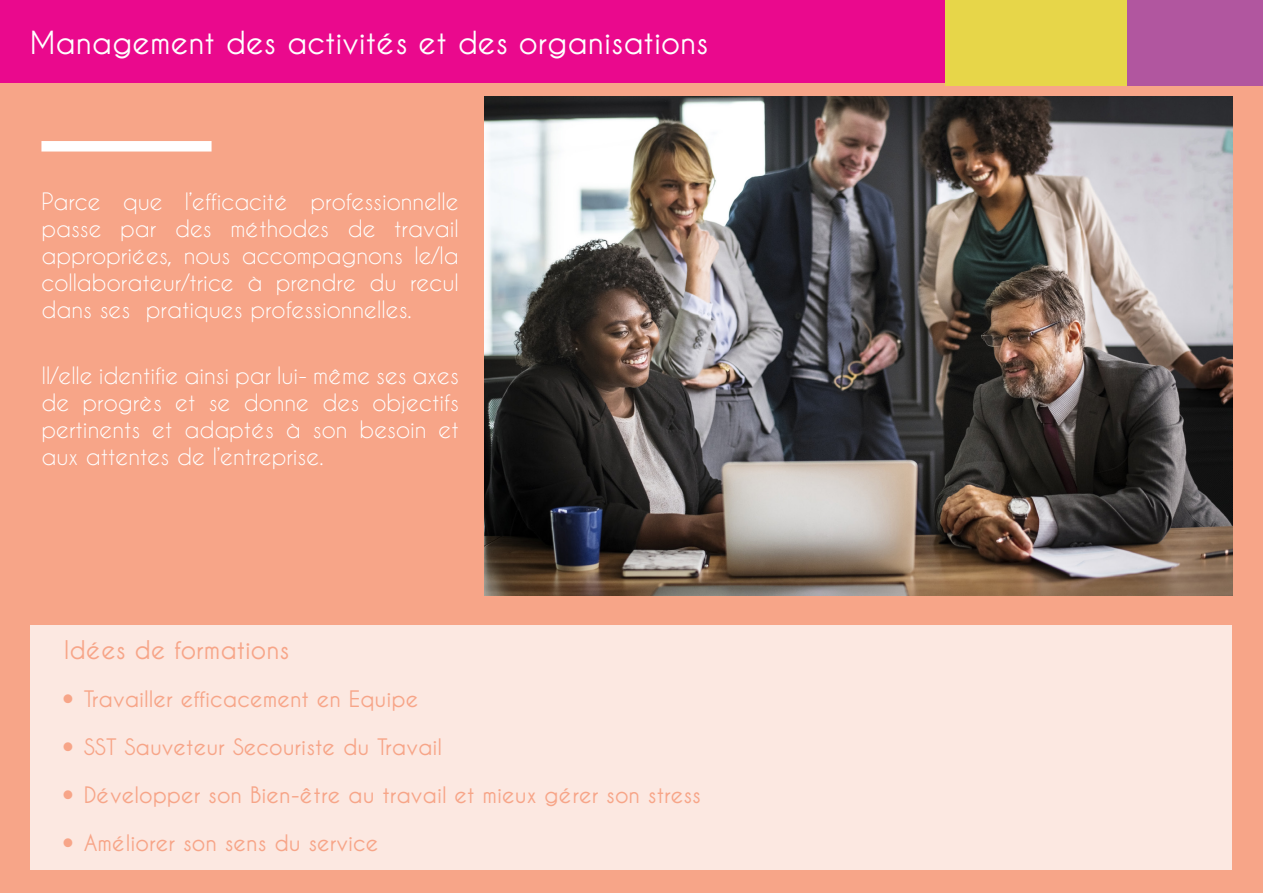
<style>
.page{position:relative;width:1263px;height:893px;background:#fff}
.page>*{position:absolute;margin:0;border:0;box-sizing:border-box;transform-origin:0 0}
.Titres{font:700 31.5px "Caviar Dreams";color:#fff}
.t1{font:700 25.5px "Caviar Dreams";color:#f7a588}
.Texte_courant_BLANC{font:22.5px/27px "Caviar Dreams";color:#fff;text-align:justify}
.t2{font:700 22.5px "Caviar Dreams";color:#f7a588}
</style>
<div class="page">
<div style="left:0;top:92px;width:1263px;height:801px;background:#f7a588"></div>
<div style="left:30px;top:625px;width:1201px;height:245px;background:#fce8e1"></div>
<div style="left:41px;top:141px;width:171px;height:11px;background:#fff"></div>
<img style="left:484px;top:97px;width:748px;height:499px">
<div style="left:0;top:0;width:950px;height:85px;background:#ea098d"></div>
<div style="left:0;top:83px;width:1263px;height:11px;background:#f7a588"></div>
<div style="left:945px;top:0;width:188px;height:85px;background:#e7d649"></div>
<div style="left:1127px;top:0;width:136px;height:85px;background:#b1569f"></div>
<p class="Titres" style="left:30px;top:25px;width:680px">Management des activités et des organisations</p>
<p class="Texte_courant_BLANC" style="left:41px;top:188px;width:419px">Parce que l’efficacité professionnelle passe par des méthodes de travail appropriées, nous accompagnons le/la collaborateur/trice à prendre du recul dans ses pratiques professionnelles.</p>
<p class="Texte_courant_BLANC" style="left:41px;top:362px;width:419px">Il/elle identifie ainsi par lui- même ses axes de progrès et se donne des objectifs pertinents et adaptés à son besoin et aux attentes de l’entreprise.</p>
<p class="t1" style="left:64px;top:635px;width:227px">Idées de formations</p>
<p class="t2" style="left:84px;top:686px;width:336px">Travailler efficacement en Equipe</p>
<p class="t2" style="left:84px;top:734px;width:360px">SST Sauveteur Secouriste du Travail</p>
<p class="t2" style="left:84px;top:782px;width:619px">Développer son Bien-être au travail et mieux gérer son stress</p>
<p class="t2" style="left:84px;top:830px;width:296px">Améliorer son sens du service</p>
</div>
